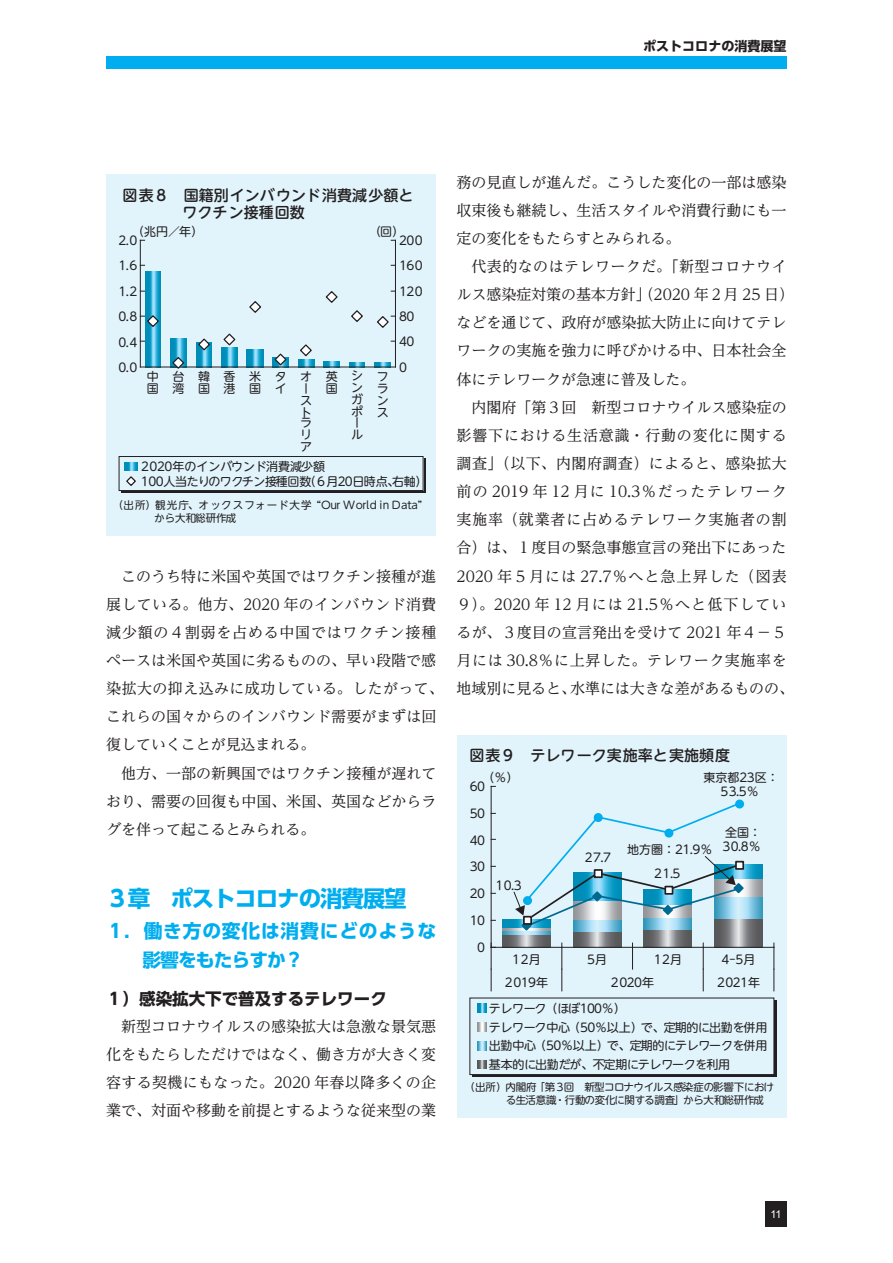
<style>
.page{position:relative;width:893px;height:1263px;background:#fff}
.page>*{position:absolute;margin:0;border:0;box-sizing:border-box;transform-origin:0 0}
.t1{font:700 22.5px "UD Shin Go Pr 6";letter-spacing:-.05em;color:#00aeef}
.t2{font:700 18.75px/28.5px "UD Shin Go Pr 6";letter-spacing:.045em;color:#00aeef}
.t3{font:700 16.5px "UD Shin Go Pr 6";color:#231f20}
.t4{font:15px/28.2px "UD Reimin Pr 6";color:#231f20;text-align:justify}
.t5{font:15px/28.2px "UD Reimin Pr 6";letter-spacing:.03em;color:#231f20;text-align:center}
.t6{font:500 15px/16.5px "UD Shin M Go Pr 6";color:#231f20}
.t7{font:700 13.05px "UD Shin Go Pr 6";color:#231f20}
.t8{font:12px/11.9px "UD Shin M Go Pr 6";letter-spacing:-.02em;color:#231f20}
.t9{font:12px/14.2px "UD Shin M Go Pr 6";color:#231f20;text-align:center}
.t10{font:10.8px "Arial";color:#fff}
.t11{font:10.5px/12.8px "UD Shin M Go Pr 6";letter-spacing:-.02em;color:#231f20}
.t12{font:10.5px/12.8px "UD Shin M Go Pr 6";letter-spacing:.025em;color:#231f20}
</style>
<div class="page">
<div style="left:106px;top:56px;width:681px;height:13px;background:#00aeef"></div>
<div style="left:765px;top:1201px;width:22px;height:26px;background:#231f20"></div>
<div style="left:106px;top:174px;width:330px;height:362px;background:#e1f4fc"></div>
<svg style="left:145px;top:271px;width:16px;height:96px"></svg>
<svg style="left:170px;top:339px;width:17px;height:28px"></svg>
<svg style="left:196px;top:343px;width:16px;height:24px"></svg>
<svg style="left:222px;top:348px;width:15px;height:19px"></svg>
<svg style="left:247px;top:349px;width:16px;height:18px"></svg>
<svg style="left:298px;top:359px;width:16px;height:8px"></svg>
<svg style="left:323px;top:361px;width:16px;height:6px"></svg>
<svg style="left:349px;top:362px;width:16px;height:5px"></svg>
<svg style="left:374px;top:362px;width:17px;height:5px"></svg>
<hr style="left:140px;top:367px;width:255px;height:1px;background:#231f20">
<svg style="left:141px;top:314px;width:19px;height:14px"></svg>
<svg style="left:171px;top:356px;width:14px;height:13px"></svg>
<svg style="left:197px;top:338px;width:14px;height:14px"></svg>
<svg style="left:223px;top:333px;width:13px;height:13px"></svg>
<svg style="left:249px;top:301px;width:12px;height:12px"></svg>
<svg style="left:273px;top:353px;width:15px;height:14px"></svg>
<svg style="left:300px;top:344px;width:12px;height:13px"></svg>
<svg style="left:325px;top:291px;width:13px;height:12px"></svg>
<svg style="left:351px;top:310px;width:12px;height:12px"></svg>
<svg style="left:377px;top:315px;width:18px;height:13px"></svg>
<hr style="left:140px;top:240px;width:1px;height:127px;background:#231f20">
<hr style="left:395px;top:240px;width:1px;height:127px;background:#231f20">
<div style="left:121px;top:459px;width:304px;height:34px;background:#231f20"></div>
<div style="left:119px;top:456px;width:304px;height:34px;background:#e1f4fc"></div>
<div style="left:119px;top:456px;width:304px;height:35px;border:1px solid #231f20"></div>
<svg style="left:125px;top:462px;width:12px;height:24px"></svg>
<div style="left:457px;top:735px;width:330px;height:383px;background:#e1f4fc"></div>
<svg style="left:503px;top:935px;width:47px;height:12px"></svg>
<svg style="left:573px;top:932px;width:48px;height:15px"></svg>
<svg style="left:644px;top:932px;width:48px;height:15px"></svg>
<svg style="left:715px;top:918px;width:47px;height:29px"></svg>
<svg style="left:503px;top:931px;width:47px;height:4px"></svg>
<svg style="left:745px;top:896px;width:17px;height:22px"></svg>
<svg style="left:503px;top:927px;width:10px;height:4px"></svg>
<svg style="left:745px;top:879px;width:17px;height:17px"></svg>
<div style="left:503px;top:919px;width:47px;height:8px;background:#008db8"></div>
<svg style="left:745px;top:864px;width:17px;height:15px"></svg>
<hr style="left:491px;top:786px;width:1px;height:161px;background:#231f20">
<hr style="left:491px;top:947px;width:283px;height:1px;background:#231f20">
<svg style="left:632px;top:943px;width:1px;height:26px"></svg>
<svg style="left:774px;top:943px;width:1px;height:48px"></svg>
<svg style="left:703px;top:943px;width:1px;height:48px"></svg>
<svg style="left:561px;top:943px;width:1px;height:48px"></svg>
<svg style="left:491px;top:943px;width:4px;height:48px"></svg>
<div style="left:735px;top:799px;width:9px;height:9px;border:2px solid #00aeef;border-radius:50%"></div>
<div style="left:472px;top:1000px;width:304px;height:77px;background:#231f20"></div>
<div style="left:470px;top:998px;width:304px;height:76px;background:#e1f4fc"></div>
<div style="left:470px;top:998px;width:304px;height:77px;border:1px solid #231f20"></div>
<svg style="left:477px;top:1004px;width:9px;height:8px"></svg>
<svg style="left:477px;top:1023px;width:9px;height:8px"></svg>
<svg style="left:477px;top:1042px;width:9px;height:8px"></svg>
<svg style="left:477px;top:1060px;width:9px;height:9px"></svg>
<svg style="left:513px;top:801px;width:232px;height:131px"></svg>
<p class="t7" style="left:643px;top:35px;width:145px">ポストコロナの消費展望</p>
<p class="t6" style="left:123px;top:186px;width:292px">図表８　国籍別インバウンド消費減少額と　　　　ワクチン接種回数</p>
<p class="t8" style="left:132px;top:225px;width:72px">（兆円／年）</p>
<p class="t8" style="left:369px;top:225px;width:36px">（回）</p>
<p class="t8" style="left:119px;top:234px;width:21px">2.0</p>
<p class="t8" style="left:399px;top:234px;width:25px">200</p>
<p class="t8" style="left:119px;top:259px;width:21px">1.6</p>
<p class="t8" style="left:399px;top:259px;width:25px">160</p>
<p class="t8" style="left:119px;top:285px;width:21px">1.2</p>
<p class="t8" style="left:399px;top:284px;width:25px">120</p>
<p class="t8" style="left:119px;top:310px;width:21px">0.8</p>
<p class="t8" style="left:399px;top:310px;width:17px">80</p>
<p class="t8" style="left:119px;top:336px;width:21px">0.4</p>
<p class="t8" style="left:399px;top:335px;width:17px">40</p>
<p class="t8" style="left:399px;top:361px;width:9px">0</p>
<p class="t8" style="left:119px;top:361px;width:21px">0.0</p>
<p class="t8" style="left:147px;top:370px;width:13px">中国</p>
<p class="t8" style="left:172px;top:370px;width:13px">台湾</p>
<p class="t8" style="left:198px;top:370px;width:13px">韓国</p>
<p class="t8" style="left:224px;top:370px;width:13px">香港</p>
<p class="t8" style="left:249px;top:370px;width:13px">米国</p>
<p class="t8" style="left:275px;top:370px;width:12px">タイ</p>
<p class="t8" style="left:300px;top:369px;width:13px">オーストラリア</p>
<p class="t8" style="left:326px;top:370px;width:13px">英国</p>
<p class="t8" style="left:351px;top:369px;width:13px">シンガポール</p>
<p class="t8" style="left:377px;top:369px;width:13px;text-align:justify">フランス</p>
<p class="t8" style="left:141px;top:458px;width:288px;line-height:14.7px">2020年のインバウンド消費減少額<br>100人当たりのワクチン接種回数（６月20日時点、右軸）</p>
<p class="t12" style="left:154px;top:498px;width:270px;text-indent:-41px">（出所）観光庁、オックスフォード大学 “Our World in Data”から大和総研作成</p>
<p class="t4" style="left:106px;top:561px;width:339px;text-align:left;text-indent:15px">このうち特に米国や英国ではワクチン接種が進展している。他方、2020 年のインバウンド消費減少額の４割弱を占める中国ではワクチン接種ペースは米国や英国に劣るものの、早い段階で感染拡大の抑え込みに成功している。したがって、これらの国々からのインバウンド需要がまずは回復していくことが見込まれる。</p>
<p class="t4" style="left:106px;top:758px;width:332px;text-indent:15px">他方、一部の新興国ではワクチン接種が遅れており、需要の回復も中国、米国、英国などからラグを伴って起こるとみられる。</p>
<h1 class="t1" style="left:106px;top:880px;width:302px">３章　ポストコロナの消費展望</h1>
<p class="t2" style="left:142px;top:916px;width:295px;text-indent:-36px">１．働き方の変化は消費にどのような影響をもたらすか？</p>
<p class="t3" style="left:106px;top:985px;width:282px">１）感染拡大下で普及するテレワーク</p>
<p class="t4" style="left:106px;top:1012px;width:331px;text-indent:15px">新型コロナウイルスの感染拡大は急激な景気悪化をもたらしただけではなく、働き方が大きく変容する契機にもなった。2020 年春以降多くの企業で、対面や移動を前提とするような従来型の業</p>
<p class="t4" style="left:457px;top:167px;width:331px">務の見直しが進んだ。こうした変化の一部は感染収束後も継続し、生活スタイルや消費行動にも一定の変化をもたらすとみられる。</p>
<p class="t4" style="left:457px;top:252px;width:339px;text-align:left;text-indent:15px">代表的なのはテレワークだ。「新型コロナウイルス感染症対策の基本方針」（2020 年２月 25 日）などを通じて、政府が感染拡大防止に向けてテレワークの実施を強力に呼びかける中、日本社会全体にテレワークが急速に普及した。</p>
<p class="t5" style="left:457px;top:392px;width:339px">内閣府「第３回　新型コロナウイルス感染症の<br>影響下における生活意識・行動の変化に関する調査」（以下、内閣府調査）によると、感染拡大前の 2019 年 12 月に 10.3％だったテレワーク実施率（就業者に占めるテレワーク実施者の割合）は、１度目の緊急事態宣言の発出下にあった<br>2020 年５月には 27.7％へと急上昇した（図表<br>９）。2020 年 12 月には 21.5％へと低下しているが、３度目の宣言発出を受けて 2021 年４－５月には 30.8％に上昇した。テレワーク実施率を地域別に見ると、水準には大きな差があるものの、</p>
<p class="t6" style="left:469px;top:746px;width:262px">図表９　テレワーク実施率と実施頻度</p>
<p class="t8" style="left:483px;top:771px;width:37px">（％）</p>
<p class="t8" style="left:470px;top:779px;width:17px">60</p>
<p class="t8" style="left:470px;top:806px;width:17px">50</p>
<p class="t8" style="left:470px;top:833px;width:17px">40</p>
<p class="t8" style="left:470px;top:860px;width:17px">30</p>
<p class="t8" style="left:470px;top:887px;width:17px">20</p>
<p class="t8" style="left:470px;top:914px;width:17px">10</p>
<p class="t8" style="left:495px;top:878px;width:28px">10.3</p>
<p class="t8" style="left:585px;top:851px;width:28px">27.7</p>
<p class="t9" style="left:703px;top:769px;width:77px">東京都23区：<br>53.5％</p>
<p class="t8" style="left:627px;top:843px;width:87px">地方圏：21.9％</p>
<p class="t8" style="left:654px;top:867px;width:28px">21.5</p>
<p class="t8" style="left:722px;top:825px;width:40px;line-height:14.2px">全国：<br>30.8％</p>
<p class="t8" style="left:477px;top:941px;width:9px">0</p>
<p class="t8" style="left:512px;top:953px;width:30px">12月</p>
<p class="t8" style="left:587px;top:953px;width:21px">5月</p>
<p class="t8" style="left:654px;top:953px;width:30px">12月</p>
<p class="t8" style="left:722px;top:953px;width:35px">4-5月</p>
<p class="t8" style="left:505px;top:975px;width:45px">2019年</p>
<p class="t8" style="left:611px;top:975px;width:45px">2020年</p>
<p class="t8" style="left:717px;top:975px;width:45px">2021年</p>
<p class="t8" style="left:489px;top:998px;width:280px;line-height:18.9px">テレワーク（ほぼ100％）<br>テレワーク中心（50％以上）で、定期的に出勤を併用出勤中心（50％以上）で、定期的にテレワークを併用基本的に出勤だが、不定期にテレワークを利用</p>
<p class="t11" style="left:506px;top:1080px;width:270px;text-indent:-41px">（出所）内閣府「第３回　新型コロナウイルス感染症の影響下における生活意識・行動の変化に関する調査」から大和総研作成</p>
<p class="t10" style="left:770px;top:1207px;width:13px">11</p>
</div>
